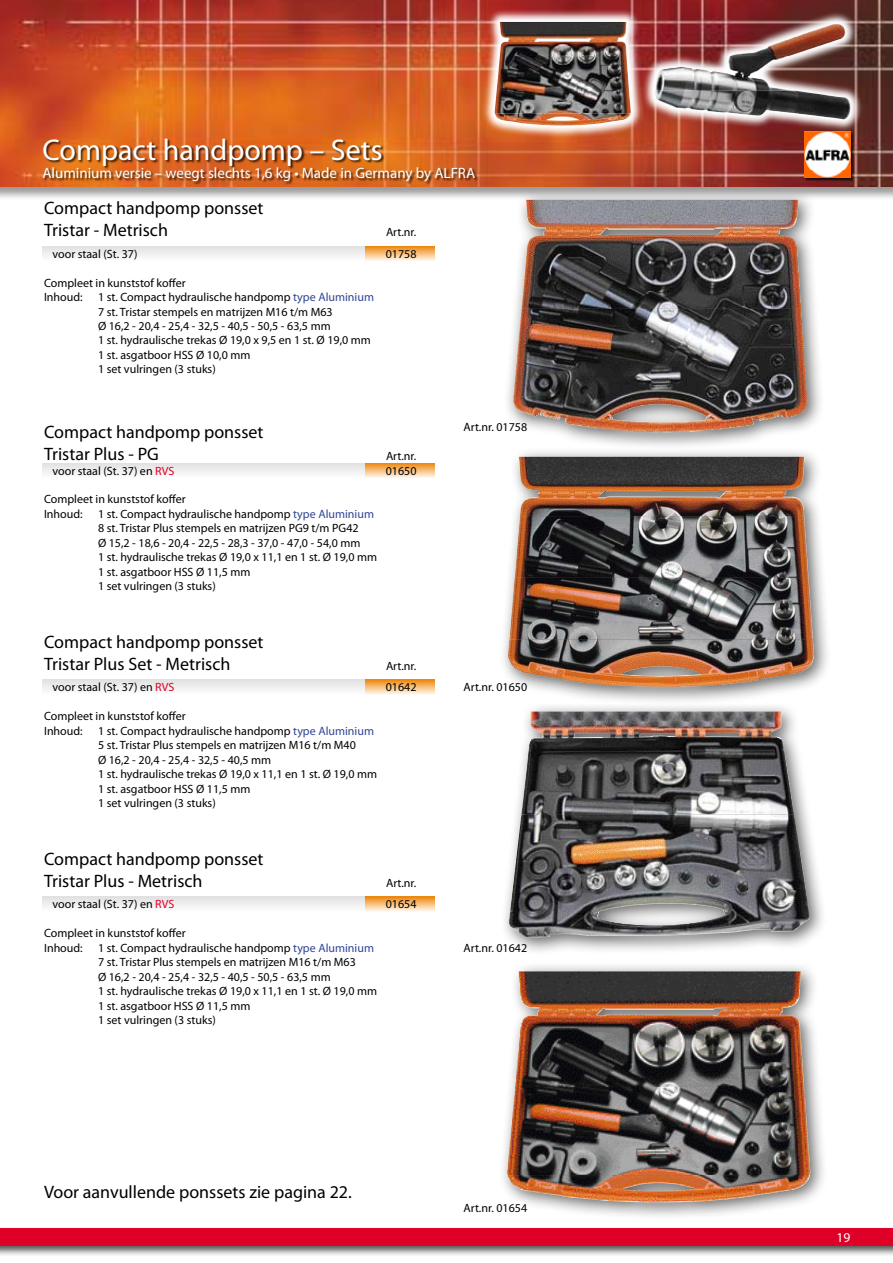
<style>
.page{position:relative;width:893px;height:1263px;background:#fff}
.page>*{position:absolute;margin:0;border:0;box-sizing:border-box;transform-origin:0 0}
.t1{font:30px "Myriad Pro";color:#fff}
.t2{font:18px/21.6px "Myriad Pro";color:#000}
.t3{font:15px "Myriad Pro";color:#fff}
.t4{font:13.5px "Myriad Pro";color:#fff}
.t5{font:12px/14.4px "Myriad Pro";color:#000}
.s1{color:#304597}
.s2{color:#df0028}
</style>
<div class="page">
<img style="left:0;top:0;width:893px;height:187px">
<div style="left:0;top:1226px;width:893px;height:37px;background:#000;opacity:.7"></div>
<div style="left:0;top:1229px;width:893px;height:17px;background:#df0028"></div>
<svg style="left:365px;top:897px;width:69px;height:14px"></svg>
<div style="left:43px;top:897px;width:322px;height:14px;background:#efefef"></div>
<svg style="left:365px;top:680px;width:69px;height:14px"></svg>
<div style="left:43px;top:680px;width:322px;height:14px;background:#efefef"></div>
<svg style="left:365px;top:463px;width:69px;height:15px"></svg>
<svg style="left:43px;top:463px;width:322px;height:10px"></svg>
<svg style="left:365px;top:246px;width:69px;height:15px"></svg>
<div style="left:43px;top:246px;width:322px;height:15px;background:#efefef"></div>
<div style="left:43px;top:139px;width:774px;height:65px;background:#000;opacity:.75"></div>
<div style="left:497px;top:446px;width:361px;height:270px;background:#000;opacity:.6"></div>
<img style="left:519px;top:459px;width:285px;height:57px">
<img style="left:515px;top:516px;width:294px;height:62px">
<img style="left:509px;top:578px;width:304px;height:61px">
<img style="left:507px;top:639px;width:307px;height:48px">
<img style="left:705px;top:10px;width:188px;height:183px">
<img style="left:730px;top:24px;width:117px;height:32px">
<img style="left:705px;top:56px;width:91px;height:35px">
<img style="left:705px;top:91px;width:145px;height:28px">
<img style="left:480px;top:7px;width:225px;height:193px">
<img style="left:495px;top:22px;width:136px;height:104px">
<div style="left:502px;top:189px;width:352px;height:270px;background:#000;opacity:.6"></div>
<img style="left:521px;top:200px;width:280px;height:109px">
<img style="left:512px;top:309px;width:296px;height:124px">
<div style="left:496px;top:961px;width:361px;height:270px;background:#000;opacity:.6"></div>
<img style="left:507px;top:971px;width:303px;height:231px">
<div style="left:499px;top:701px;width:360px;height:270px;background:#000;opacity:.6"></div>
<img style="left:521px;top:711px;width:273px;height:104px">
<img style="left:508px;top:815px;width:303px;height:122px">
<h1 class="t1" style="left:43px;top:131px;width:342px">Compact handpomp – Sets</h1>
<p class="t3" style="left:43px;top:164px;width:434px">Aluminium versie – weegt slechts 1,6 kg • Made in Germany by ALFRA</p>
<h2 class="t2" style="left:44px;top:197px;width:221px">Compact handpomp ponsset<br>Tristar - Metrisch</h2>
<p class="t5" style="left:386px;top:224px;width:32px">Art.nr.</p>
<p class="t5" style="left:53px;top:246px;width:86px">voor staal (St. 37)</p>
<p class="t5" style="left:386px;top:246px;width:32px">01758</p>
<p class="t5" style="left:44px;top:275px;width:143px">Compleet in kunststof koffer<br>Inhoud:</p>
<p class="t5" style="left:98px;top:290px;width:277px">1 st. Compact hydraulische handpomp <span class="s1">type Aluminium </span>7 st. Tristar stempels en matrijzen M16 t/m M63<br>Ø 16,2 - 20,4 - 25,4 - 32,5 - 40,5 - 50,5 - 63,5 mm<br>1 st. hydraulische trekas Ø 19,0 x 9,5 en 1 st. Ø 19,0 mm 1 st. asgatboor HSS Ø 10,0 mm<br>1 set vulringen (3 stuks)</p>
<h2 class="t2" style="left:44px;top:421px;width:221px">Compact handpomp ponsset<br>Tristar Plus - PG</h2>
<p class="t5" style="left:386px;top:448px;width:32px">Art.nr.</p>
<p class="t5" style="left:53px;top:463px;width:123px">voor staal (St. 37) en <span class="s2">RVS</span></p>
<p class="t5" style="left:386px;top:463px;width:32px">01650</p>
<p class="t5" style="left:44px;top:492px;width:143px">Compleet in kunststof koffer<br>Inhoud:</p>
<p class="t5" style="left:98px;top:506px;width:281px">1 st. Compact hydraulische handpomp <span class="s1">type Aluminium </span>8 st. Tristar Plus stempels en matrijzen PG9 t/m PG42<br>Ø 15,2 - 18,6 - 20,4 - 22,5 - 28,3 - 37,0 - 47,0 - 54,0 mm<br>1 st. hydraulische trekas Ø 19,0 x 11,1 en 1 st. Ø 19,0 mm 1 st. asgatboor HSS Ø 11,5 mm<br>1 set vulringen (3 stuks)</p>
<h2 class="t2" style="left:44px;top:631px;width:221px">Compact handpomp ponsset<br>Tristar Plus Set - Metrisch</h2>
<p class="t5" style="left:386px;top:658px;width:32px">Art.nr.</p>
<p class="t5" style="left:53px;top:680px;width:123px">voor staal (St. 37) en <span class="s2">RVS</span></p>
<p class="t5" style="left:386px;top:680px;width:32px">01642</p>
<p class="t5" style="left:44px;top:709px;width:143px">Compleet in kunststof koffer<br>Inhoud:</p>
<p class="t5" style="left:98px;top:723px;width:281px">1 st. Compact hydraulische handpomp <span class="s1">type Aluminium </span>5 st. Tristar Plus stempels en matrijzen M16 t/m M40<br>Ø 16,2 - 20,4 - 25,4 - 32,5 - 40,5 mm<br>1 st. hydraulische trekas Ø 19,0 x 11,1 en 1 st. Ø 19,0 mm 1 st. asgatboor HSS Ø 11,5 mm<br>1 set vulringen (3 stuks)</p>
<h2 class="t2" style="left:44px;top:848px;width:221px">Compact handpomp ponsset<br>Tristar Plus - Metrisch</h2>
<p class="t5" style="left:386px;top:875px;width:32px">Art.nr.</p>
<p class="t5" style="left:53px;top:897px;width:123px">voor staal (St. 37) en <span class="s2">RVS</span></p>
<p class="t5" style="left:386px;top:897px;width:32px">01654</p>
<p class="t5" style="left:44px;top:926px;width:143px">Compleet in kunststof koffer<br>Inhoud:</p>
<p class="t5" style="left:98px;top:940px;width:281px">1 st. Compact hydraulische handpomp <span class="s1">type Aluminium </span>7 st. Tristar Plus stempels en matrijzen M16 t/m M63<br>Ø 16,2 - 20,4 - 25,4 - 32,5 - 40,5 - 50,5 - 63,5 mm<br>1 st. hydraulische trekas Ø 19,0 x 11,1 en 1 st. Ø 19,0 mm 1 st. asgatboor HSS Ø 11,5 mm<br>1 set vulringen (3 stuks)</p>
<p class="t5" style="left:463px;top:420px;width:65px">Art.nr. 01758</p>
<p class="t5" style="left:463px;top:680px;width:65px">Art.nr. 01650</p>
<p class="t5" style="left:463px;top:940px;width:65px">Art.nr. 01642</p>
<h2 class="t2" style="left:44px;top:1180px;width:309px">Voor aanvullende ponssets zie pagina 22.</h2>
<p class="t5" style="left:463px;top:1200px;width:65px">Art.nr. 01654</p>
<p class="t4" style="left:837px;top:1229px;width:15px">19</p>
</div>
